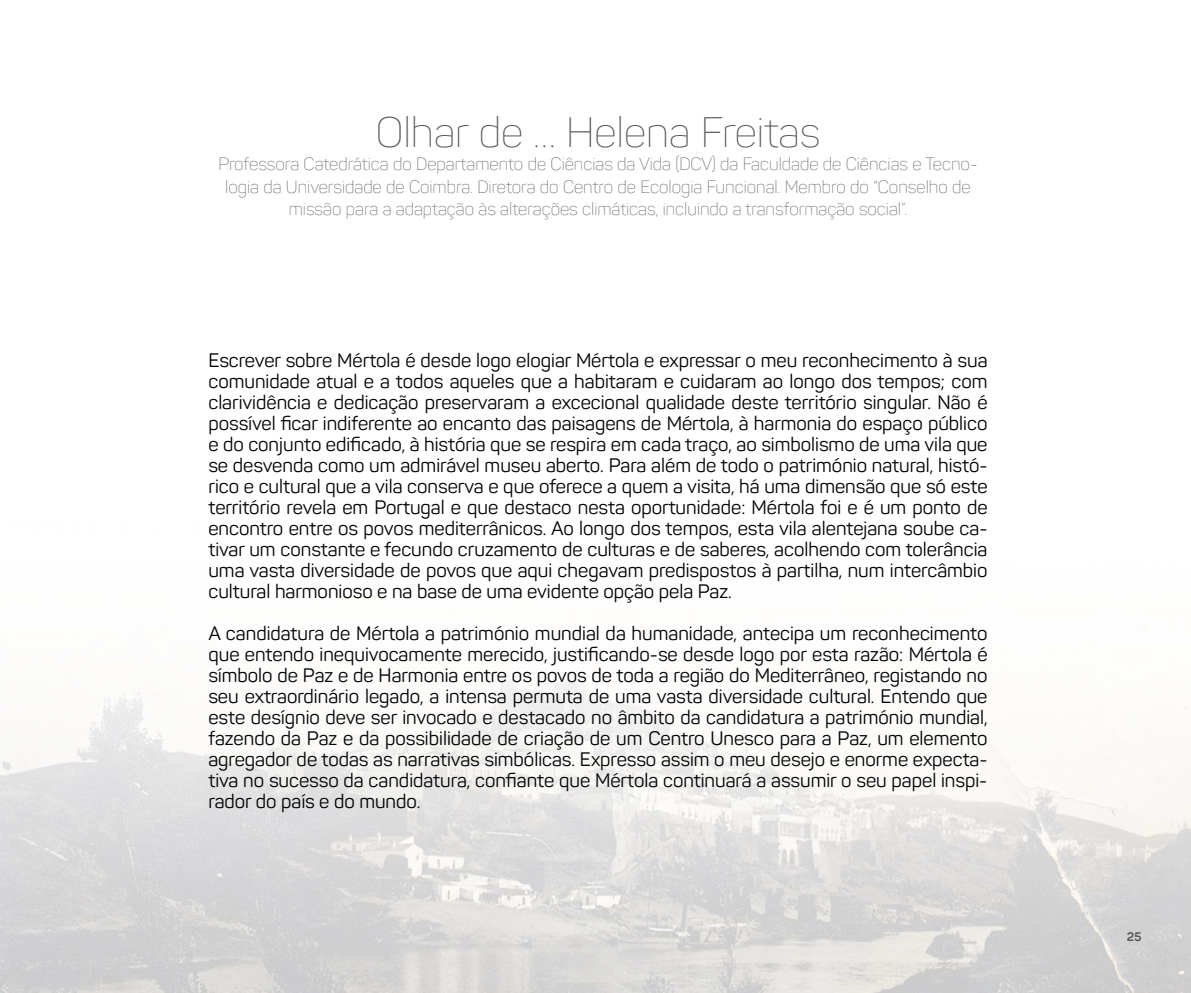
<style>
.page{position:relative;width:1191px;height:993px;background:#fff}
.page>*{position:absolute;margin:0;border:0;box-sizing:border-box;transform-origin:0 0}
.t1{font:200 42px "Panton";color:#575756}
.t2{font:19.25px/21px "Panton";color:#000;text-align:justify}
.t3{font:200 17.5px/22.8px "Panton";color:#575756;text-align:center}
.t4{font:700 12.25px "Panton";color:#575756}
</style>
<div class="page">
<img style="left:0;top:680px;width:1191px;height:312px">
<h1 class="t1" style="left:376px;top:107px;width:446px">Olhar de … Helena Freitas</h1>
<p class="t3" style="left:218px;top:152px;width:760px">Professora Catedrática do Departamento de Ciências da Vida (DCV) da Faculdade de Ciências e Tecno&shy;logia da Universidade de Coimbra. Diretora do Centro de Ecologia Funcional. Membro do “Conselho de missão para a adaptação às alterações climáticas, incluindo a transformação social”.</p>
<p class="t2" style="left:208px;top:349px;width:780px">Escrever sobre Mértola é desde logo elogiar Mértola e expressar o meu reconhecimento à sua comunidade atual e a todos aqueles que a habitaram e cuidaram ao longo dos tempos; com clarividência e dedicação preservaram a excecional qualidade deste território singular. Não é possível ficar indiferente ao encanto das paisagens de Mértola, à harmonia do espaço público e do conjunto edificado, à história que se respira em cada traço, ao simbolismo de uma vila que se desvenda como um admirável museu aberto. Para além de todo o património natural, histó&shy;rico e cultural que a vila conserva e que oferece a quem a visita, há uma dimensão que só este território revela em Portugal e que destaco nesta oportunidade: Mértola foi e é um ponto de encontro entre os povos mediterrânicos. Ao longo dos tempos, esta vila alentejana soube ca&shy;tivar um constante e fecundo cruzamento de culturas e de saberes, acolhendo com tolerância uma vasta diversidade de povos que aqui chegavam predispostos à partilha, num intercâmbio cultural harmonioso e na base de uma evidente opção pela Paz.</p>
<p class="t2" style="left:208px;top:622px;width:780px">A candidatura de Mértola a património mundial da humanidade, antecipa um reconhecimento que entendo inequivocamente merecido, justificando-se desde logo por esta razão: Mértola é símbolo de Paz e de Harmonia entre os povos de toda a região do Mediterrâneo, registando no seu extraordinário legado, a intensa permuta de uma vasta diversidade cultural. Entendo que este desígnio deve ser invocado e destacado no âmbito da candidatura a património mundial, fazendo da Paz e da possibilidade de criação de um Centro Unesco para a Paz, um elemento agregador de todas as narrativas simbólicas. Expresso assim o meu desejo e enorme expecta&shy;tiva no sucesso da candidatura, confiante que Mértola continuará a assumir o seu papel inspi&shy;rador do país e do mundo.</p>
<p class="t4" style="left:1126px;top:928px;width:16px">25</p>
</div>
